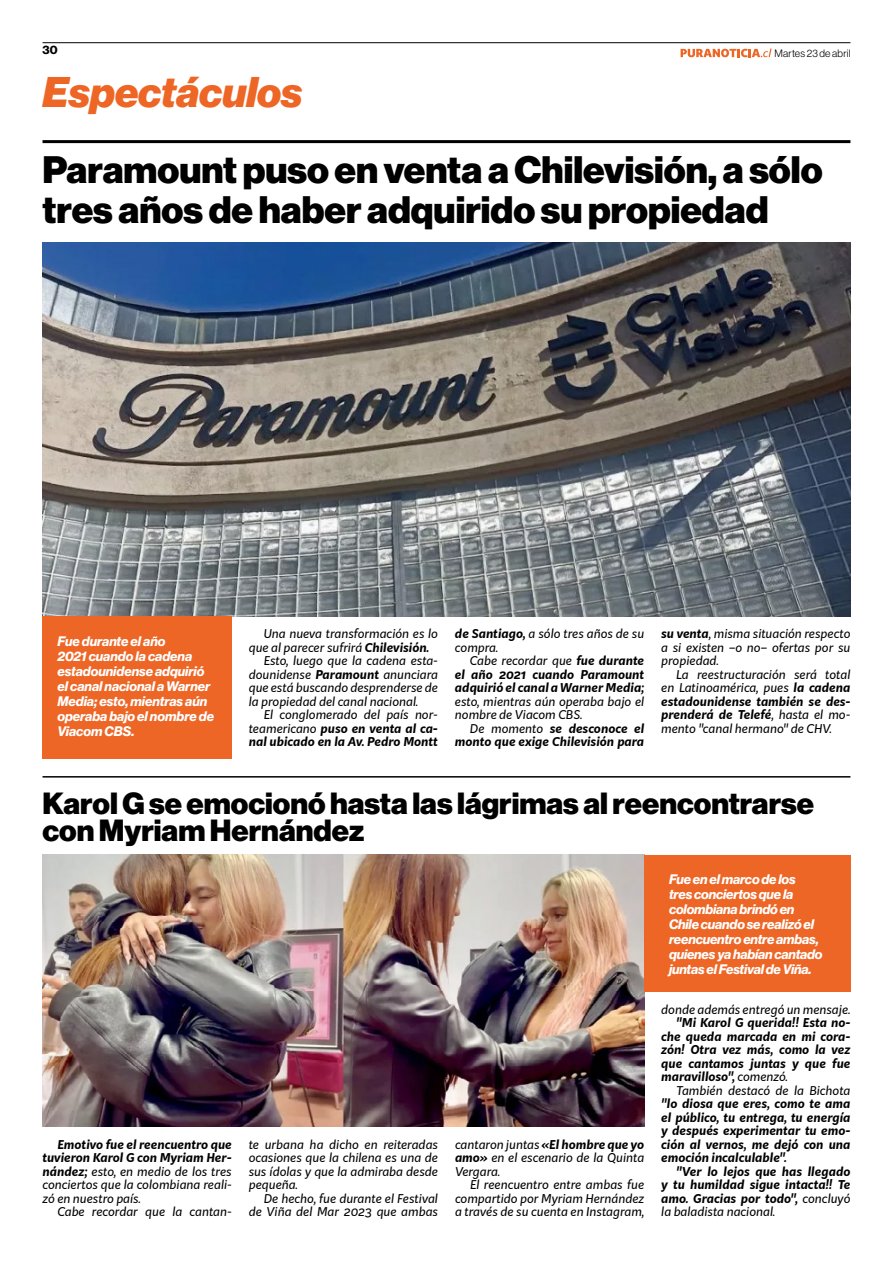
<style>
.page{position:relative;width:893px;height:1263px;background:#fff}
.page>*{position:absolute;margin:0;border:0;box-sizing:border-box;transform-origin:0 0}
.t1{font:42px "N Haas Grotesk DS Pro 96 Blk It";color:#ed6626}
.t2{font:37.5px/40.5px "N Haas Grotesk DS Pro 95 Blk";color:#000}
.t3{font:30px/27px "N Haas Grotesk DS Pro 95 Blk";color:#000}
.t4{font:13.5px/15px "N Haas Grotesk DS Pro 76 Bd It";letter-spacing:-.01em;color:#fff}
.t5{font:italic 12px/13.5px "Kit Sans";color:#000;text-align:justify}
.t6{font:italic 700 12px/13.5px "Kit Sans";color:#000;text-align:justify}
.t7{font:12px "N Haas Grotesk DS Pro 75 Bd";color:#000}
.t8{font:10.5px "N Haas Grotesk DS Pro 45 Lt";letter-spacing:.015em;color:#000}
.s1{font-weight:700}
.s2{font-weight:400}
</style>
<div class="page">
<hr style="left:43px;top:140px;width:807px;height:3px;background:#000">
<hr style="left:43px;top:42px;width:807px;height:1px;background:#000">
<img style="left:43px;top:855px;width:601px;height:272px">
<hr style="left:43px;top:776px;width:807px;height:1px;background:#000">
<img style="left:43px;top:242px;width:807px;height:375px">
<div style="left:644px;top:855px;width:206px;height:137px;background:#ed6626"></div>
<div style="left:43px;top:617px;width:189px;height:142px;background:#ed6626"></div>
<svg style="left:681px;top:48px;width:91px;height:9px"></svg>
<p class="t7" style="left:43px;top:42px;width:17px">30</p>
<h1 class="t1" style="left:43px;top:67px;width:262px">Espectáculos</h1>
<p class="t8" style="left:774px;top:48px;width:78px">Martes 23 de abril</p>
<h2 class="t2" style="left:43px;top:150px;width:781px">Paramount puso en venta a Chilevisión, a sólo tres años de haber adquirido su propiedad</h2>
<p class="t4" style="left:57px;top:634px;width:158px">Fue durante el año<br>2021 cuando la cadena estadounidense adquirió el canal nacional a Warner<br>Media; esto, mientras aún operaba bajo el nombre de<br>Viacom CBS.</p>
<p class="t5" style="left:264px;top:626px;width:176px">Una nueva transformación es lo</p>
<p class="t5" style="left:249px;top:640px;width:182px">que al parecer sufrirá <span class="s1">Chilevisión.</span></p>
<p class="t5" style="left:264px;top:653px;width:176px">Esto, luego que la cadena esta-</p>
<p class="t5" style="left:249px;top:667px;width:191px">dounidense <span class="s1">Paramount</span> anunciara</p>
<p class="t5" style="left:249px;top:680px;width:191px">que está buscando desprenderse de</p>
<p class="t5" style="left:249px;top:694px;width:171px">la propiedad del canal nacional.</p>
<p class="t5" style="left:264px;top:707px;width:176px">El conglomerado del país nor-</p>
<p class="t6" style="left:249px;top:721px;width:191px"><span class="s2">teamericano</span> puso en venta al ca-</p>
<p class="t6" style="left:249px;top:734px;width:191px">nal ubicado en la Av. Pedro Montt</p>
<p class="t5" style="left:455px;top:626px;width:191px"><span class="s1">de Santiago,</span> a sólo tres años de su compra.</p>
<p class="t6" style="left:455px;top:653px;width:191px;text-indent:15px"><span class="s2">Cabe recordar que</span> fue durante el año 2021 cuando Paramount adquirió el canal a Warner Media;</p>
<p class="t5" style="left:455px;top:694px;width:191px">esto, mientras aún operaba bajo el nombre de Viacom CBS.</p>
<p class="t6" style="left:455px;top:721px;width:191px;text-align:right"><span class="s2">De momento</span> se desconoce el monto que exige Chilevisión para</p>
<p class="t5" style="left:661px;top:626px;width:191px"><span class="s1">su venta</span>, misma situación respecto a si existen –o no– ofertas por su propiedad.</p>
<p class="t5" style="left:661px;top:667px;width:191px;text-indent:15px">La reestructuración será total en Latinoamérica, pues <span class="s1">la cadena estadounidense también se des&shy;prenderá de Telefé</span>, hasta el mo&shy;mento "canal hermano" de CHV.</p>
<h3 class="t3" style="left:43px;top:790px;width:773px">Karol G se emocionó hasta las lágrimas al reencontrarse con Myriam Hernández</h3>
<p class="t4" style="left:669px;top:872px;width:155px">Fue en el marco de los<br>tres conciertos que la colombiana brindó en<br>Chile cuando se realizó el reencuentro entre ambas, quienes ya habían cantado juntas el Festival de Viña.</p>
<p class="t5" style="left:43px;top:1137px;width:191px;text-indent:15px"><span class="s1">Emotivo fue el reencuentro que tuvieron Karol G con Myriam Her&shy;nández;</span> esto, en medio de los tres conciertos que la colombiana reali&shy;zó en nuestro país.</p>
<p class="t5" style="left:58px;top:1204px;width:176px">Cabe recordar que la cantan-</p>
<p class="t5" style="left:249px;top:1137px;width:191px">te urbana ha dicho en reiteradas ocasiones que la chilena es una de sus ídolas y que la admiraba desde pequeña.</p>
<p class="t5" style="left:249px;top:1191px;width:191px;text-align:right">De hecho, fue durante el Festival de Viña del Mar 2023 que ambas</p>
<p class="t5" style="left:455px;top:1137px;width:191px">cantaron juntas <span class="s1">«El hombre que yo amo»</span> en el escenario de la Quinta Vergara.</p>
<p class="t5" style="left:455px;top:1177px;width:191px;text-indent:15px">El reencuentro entre ambas fue compartido por Myriam Hernández a través de su cuenta en Instagram,</p>
<p class="t5" style="left:661px;top:1002px;width:191px">donde además entregó un mensaje.</p>
<p class="t6" style="left:661px;top:1015px;width:191px;text-indent:15px">"Mi Karol G querida!! Esta no&shy;che queda marcada en mi cora&shy;zón! Otra vez más, como la vez que cantamos juntas y que fue maravilloso", <span class="s2">comenzó.</span></p>
<p class="t5" style="left:676px;top:1083px;width:176px">También destacó de la Bichota</p>
<p class="t6" style="left:661px;top:1096px;width:191px">"lo diosa que eres, como te ama el público, tu entrega, tu energía y después experimentar tu emo&shy;ción al vernos, me dejó con una emoción incalculable".</p>
<p class="t6" style="left:661px;top:1163px;width:191px;text-indent:15px">"Ver lo lejos que has llegado y tu humildad sigue intacta!! Te amo. Gracias por todo", <span class="s2">concluyó la baladista nacional.</span></p>
</div>
